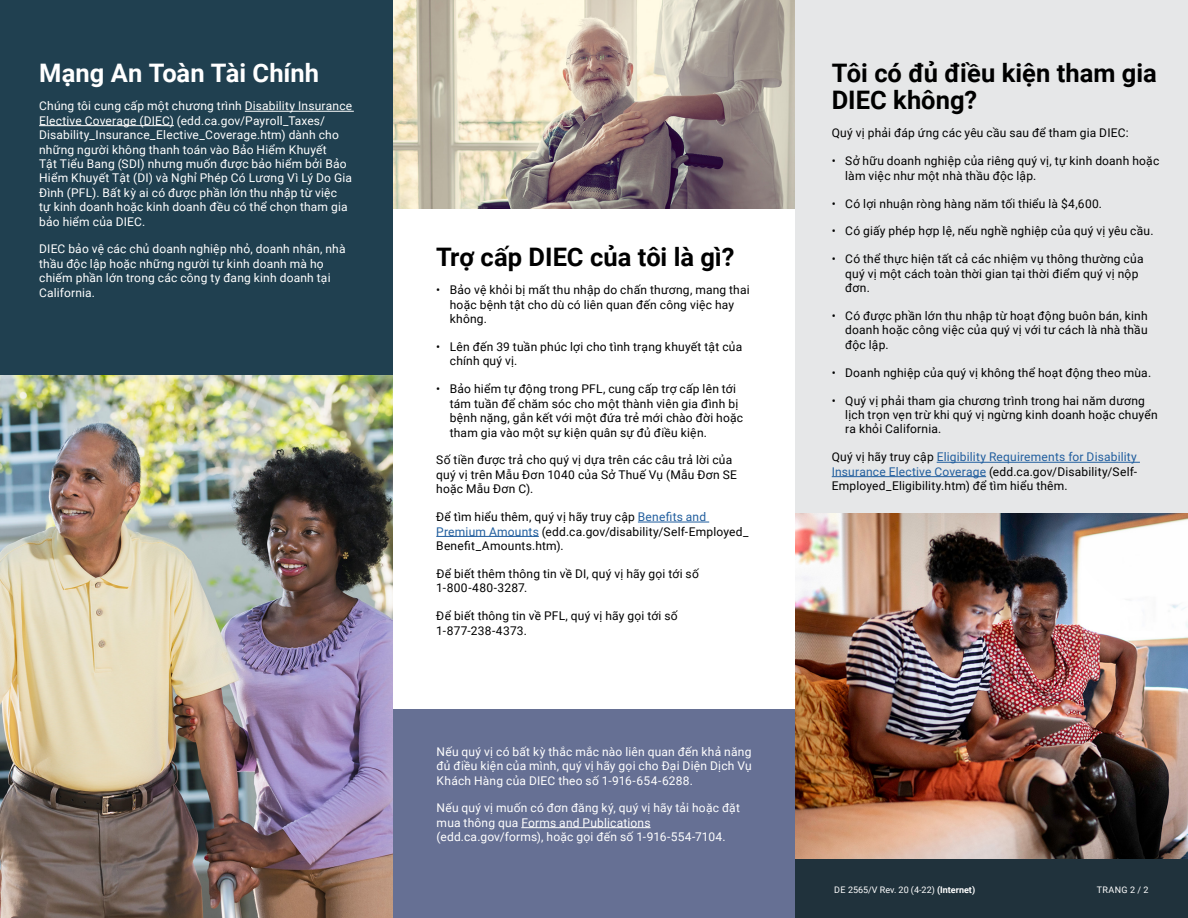
<style>
.page{position:relative;width:1188px;height:918px;background:#fff}
.page>*{position:absolute;margin:0;border:0;box-sizing:border-box;transform-origin:0 0}
.t1{font:700 25.5px/27px "Roboto";color:#000}
.t2{font:700 25.5px "Roboto";color:#fff}
.t3{font:12px/14.4px "Roboto";letter-spacing:.02em;color:#000}
.t4{font:12px/14.4px "Roboto";letter-spacing:.015em;color:#fff}
.t5{font:9px "Roboto";color:#fff}
.s1{color:#215e9e}
.s2{font-weight:700}
</style>
<div class="page">
<div style="left:795px;top:0;width:393px;height:554px;background:#e6e7e8"></div>
<div style="left:0;top:0;width:393px;height:376px;background:#204050"></div>
<div style="left:391px;top:710px;width:406px;height:208px;background:#667094"></div>
<hr style="left:937px;top:462px;width:203px;height:1px;background:#215e9e">
<hr style="left:832px;top:476px;width:154px;height:1px;background:#215e9e">
<hr style="left:521px;top:827px;width:130px;height:1px;background:#fff">
<hr style="left:245px;top:111px;width:109px;height:1px;background:#fff">
<hr style="left:39px;top:125px;width:135px;height:1px;background:#fff">
<hr style="left:638px;top:522px;width:71px;height:1px;background:#215e9e">
<hr style="left:436px;top:536px;width:103px;height:1px;background:#215e9e">
<img style="left:0;top:376px;width:393px;height:542px">
<img style="left:393px;top:0;width:402px;height:208px">
<div style="left:795px;top:859px;width:393px;height:59px;background:#20323c"></div>
<img style="left:795px;top:513px;width:393px;height:346px">
<h2 class="t2" style="left:39px;top:56px;width:282px">Mạng An Toàn Tài Chính</h2>
<p class="t4" style="left:39px;top:98px;width:315px">Chúng tôi cung cấp một chương trình Disability Insurance Elective Coverage (DIEC) (edd.ca.gov/Payroll_Taxes/ Disability_Insurance_Elective_Coverage.htm) dành cho những người không thanh toán vào Bảo Hiểm Khuyết<br>Tật Tiểu Bang (SDI) nhưng muốn được bảo hiểm bởi Bảo Hiểm Khuyết Tật (DI) và Nghỉ Phép Có Lương Vì Lý Do Gia Đình (PFL). Bất kỳ ai có được phần lớn thu nhập từ việc<br>tự kinh doanh hoặc kinh doanh đều có thể chọn tham gia bảo hiểm của DIEC.</p>
<p class="t4" style="left:39px;top:242px;width:308px">DIEC bảo vệ các chủ doanh nghiệp nhỏ, doanh nhân, nhà thầu độc lập hoặc những người tự kinh doanh mà họ chiếm phần lớn trong các công ty đang kinh doanh tại California.</p>
<h2 class="t1" style="left:436px;top:243px;width:300px">Trợ cấp DIEC của tôi là gì?</h2>
<p class="t3" style="left:450px;top:282px;width:301px;text-indent:-14px">• Bảo vệ khỏi bị mất thu nhập do chấn thương, mang thai hoặc bệnh tật cho dù có liên quan đến công việc hay không.</p>
<p class="t3" style="left:450px;top:339px;width:294px;text-indent:-14px">• Lên đến 39 tuần phúc lợi cho tình trạng khuyết tật của chính quý vị.</p>
<p class="t3" style="left:450px;top:381px;width:295px;text-indent:-14px">• Bảo hiểm tự động trong PFL, cung cấp trợ cấp lên tới tám tuần để chăm sóc cho một thành viên gia đình bị bệnh nặng, gắn kết với một đứa trẻ mới chào đời hoặc tham gia vào một sự kiện quân sự đủ điều kiện.</p>
<p class="t3" style="left:436px;top:453px;width:302px">Số tiền được trả cho quý vị dựa trên các câu trả lời của quý vị trên Mẫu Đơn 1040 của Sở Thuế Vụ (Mẫu Đơn SE hoặc Mẫu Đơn C).</p>
<p class="t3" style="left:436px;top:509px;width:314px">Để tìm hiểu thêm, quý vị hãy truy cập <span class="s1">Benefits and<br>Premium Amounts</span> (edd.ca.gov/disability/Self-Employed_<br>Benefit_Amounts.htm).</p>
<p class="t3" style="left:436px;top:566px;width:264px">Để biết thêm thông tin về DI, quý vị hãy gọi tới số<br>1-800-480-3287.</p>
<p class="t3" style="left:436px;top:608px;width:243px">Để biết thông tin về PFL, quý vị hãy gọi tới số<br>1-877-238-4373.</p>
<p class="t4" style="left:437px;top:744px;width:317px;text-align:justify">Nếu quý vị có bất kỳ thắc mắc nào liên quan đến khả năng đủ điều kiện của mình, quý vị hãy gọi cho Đại Diện Dịch Vụ Khách Hàng của DIEC theo số 1-916-654-6288.</p>
<p class="t4" style="left:437px;top:801px;width:305px">Nếu quý vị muốn có đơn đăng ký, quý vị hãy tải hoặc đặt mua thông qua Forms and Publications (edd.ca.gov/forms), hoặc gọi đến số 1-916-554-7104.</p>
<h2 class="t1" style="left:832px;top:59px;width:327px">Tôi có đủ điều kiện tham gia<br>DIEC không?</h2>
<p class="t3" style="left:832px;top:125px;width:298px">Quý vị phải đáp ứng các yêu cầu sau để tham gia DIEC:</p>
<p class="t3" style="left:845px;top:153px;width:316px;text-indent:-14px">• Sở hữu doanh nghiệp của riêng quý vị, tự kinh doanh hoặc làm việc như một nhà thầu độc lập.</p>
<p class="t3" style="left:832px;top:196px;width:272px">• Có lợi nhuận ròng hàng năm tối thiểu là $4,600.</p>
<p class="t3" style="left:832px;top:224px;width:323px">• Có giấy phép hợp lệ, nếu nghề nghiệp của quý vị yêu cầu.</p>
<p class="t3" style="left:845px;top:251px;width:300px;text-indent:-14px">• Có thể thực hiện tất cả các nhiệm vụ thông thường của quý vị một cách toàn thời gian tại thời điểm quý vị nộp đơn.</p>
<p class="t3" style="left:845px;top:308px;width:304px;text-align:justify;text-indent:-14px">• Có được phần lớn thu nhập từ hoạt động buôn bán, kinh doanh hoặc công việc của quý vị với tư cách là nhà thầu độc lập.</p>
<p class="t3" style="left:832px;top:365px;width:321px">• Doanh nghiệp của quý vị không thể hoạt động theo mùa.</p>
<p class="t3" style="left:845px;top:393px;width:314px;text-indent:-14px">• Quý vị phải tham gia chương trình trong hai năm dương lịch trọn vẹn trừ khi quý vị ngừng kinh doanh hoặc chuyển ra khỏi California.</p>
<p class="t3" style="left:832px;top:449px;width:307px;text-align:justify">Quý vị hãy truy cập <span class="s1">Eligibility Requirements for Disability Insurance Elective Coverage</span> (edd.ca.gov/Disability/Self-Employed_Eligibility.htm) để tìm hiểu thêm.</p>
<p class="t5" style="left:834px;top:884px;width:142px">DE 2565/V Rev. 20 (4-22) <span class="s2">(Internet)</span></p>
<p class="t5" style="left:1097px;top:884px;width:53px">TRANG 2 / 2</p>
</div>
